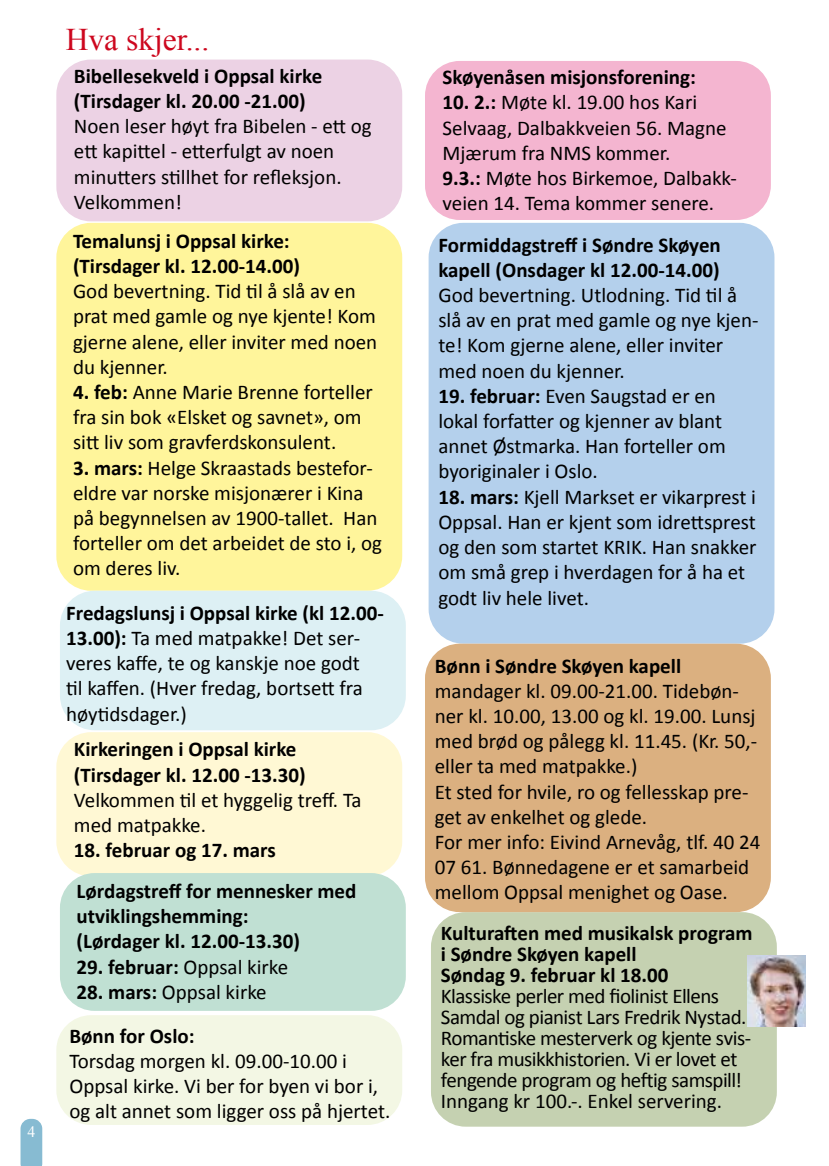
<style>
.page{position:relative;width:829px;height:1166px;background:#fff}
.page>*{position:absolute;margin:0;border:0;box-sizing:border-box;transform-origin:0 0}
.t1{font:31.5px "Times New Roman";color:#cd071e}
.t2{font:21px/25.2px "Calibri";color:#000}
.t3{font:700 21px/25.2px "Calibri";color:#000}
.t4{font:21px/21px "Calibri";letter-spacing:-.025em;color:#000}
.t5{font:15.75px "Times New Roman";color:#fff}
.s1{font-weight:700}
.s2{font-weight:400}
</style>
<div class="page">
<svg style="left:21px;top:1119px;width:21px;height:47px"></svg>
<div style="left:56px;top:223px;width:346px;height:368px;background:#fff59b;border-radius:35px"></div>
<div style="left:60px;top:591px;width:346px;height:139px;background:#ddf0f4;border-radius:35px"></div>
<div style="left:56px;top:732px;width:346px;height:144px;background:#fff8d4;border-radius:35px"></div>
<div style="left:60px;top:873px;width:346px;height:138px;background:#c0e0d3;border-radius:35px"></div>
<div style="left:431px;top:912px;width:345px;height:214px;background:#c5d1b1;border-radius:35px"></div>
<div style="left:428px;top:223px;width:346px;height:421px;background:#b4d0ec;border-radius:35px"></div>
<div style="left:56px;top:1015px;width:346px;height:110px;background:#f3f7e4;border-radius:35px"></div>
<div style="left:56px;top:60px;width:346px;height:161px;background:#ecd2e4;border-radius:35px"></div>
<div style="left:425px;top:61px;width:345px;height:159px;background:#f4b5d0;border-radius:35px"></div>
<div style="left:425px;top:644px;width:345px;height:268px;background:#dbb080;border-radius:35px"></div>
<img style="left:747px;top:955px;width:58px;height:72px">
<p class="t5" style="left:27px;top:1121px;width:9px">4</p>
<h1 class="t1" style="left:66px;top:19px;width:145px">Hva skjer...</h1>
<p class="t3" style="left:74px;top:62px;width:250px">Bibellesekveld i Oppsal kirke (Tirsdager kl. 20.00 -21.00)</p>
<p class="t2" style="left:74px;top:113px;width:299px">Noen leser høyt fra Bibelen - ett og ett kapittel - etterfulgt av noen minutters stillhet for refleksjon.<br>Velkommen!</p>
<p class="t3" style="left:73px;top:227px;width:228px">Temalunsj i Oppsal kirke: (Tirsdager kl. 12.00-14.00)</p>
<p class="t2" style="left:73px;top:277px;width:306px">God bevertning. Tid til å slå av en prat med gamle og nye kjente! Kom gjerne alene, eller inviter med noen du kjenner.</p>
<p class="t2" style="left:73px;top:378px;width:301px"><span class="s1">4. feb:</span> Anne Marie Brenne forteller fra sin bok «Elsket og savnet», om sitt liv som gravferdskonsulent.</p>
<p class="t2" style="left:73px;top:454px;width:310px"><span class="s1">3. mars:</span> Helge Skraastads bestefor&shy;eldre var norske misjonærer i Kina på begynnelsen av 1900-tallet. Han forteller om det arbeidet de sto i, og om deres liv.</p>
<p class="t2" style="left:66px;top:599px;width:319px"><span class="s1">Fredagslunsj i Oppsal kirke (kl 12.00-<br>13.00):</span> Ta med matpakke! Det ser&shy;veres kaffe, te og kanskje noe godt<br>til kaffen. (Hver fredag, bortsett fra høytidsdager.)</p>
<p class="t3" style="left:74px;top:736px;width:233px">Kirkeringen i Oppsal kirke (Tirsdager kl. 12.00 -13.30)</p>
<p class="t2" style="left:74px;top:786px;width:289px">Velkommen til et hyggelig treff. Ta med matpakke.</p>
<p class="t3" style="left:74px;top:836px;width:203px">18. februar og 17. mars</p>
<p class="t3" style="left:77px;top:877px;width:281px">Lørdagstreff for mennesker med utviklingshemming:<br>(Lørdager kl. 12.00-13.30)</p>
<p class="t3" style="left:77px;top:953px;width:213px">29. februar: <span class="s2">Oppsal kirke</span></p>
<p class="t2" style="left:77px;top:978px;width:191px"><span class="s1">28. mars:</span> Oppsal kirke</p>
<p class="t3" style="left:69px;top:1022px;width:127px">Bønn for Oslo:</p>
<p class="t2" style="left:69px;top:1047px;width:322px">Torsdag morgen kl. 09.00-10.00 i<br>Oppsal kirke. Vi ber for byen vi bor i, og alt annet som ligger oss på hjertet.</p>
<p class="t3" style="left:442px;top:64px;width:255px">Skøyenåsen misjonsforening:</p>
<p class="t2" style="left:442px;top:89px;width:295px"><span class="s1">10. 2.:</span> Møte kl. 19.00 hos Kari<br>Selvaag, Dalbakkveien 56. Magne<br>Mjærum fra NMS kommer.<br><span class="s1">9.3.:</span> Møte hos Birkemoe, Dalbakk&shy;veien 14. Tema kommer senere.</p>
<p class="t3" style="left:438px;top:231px;width:284px">Formiddagstreff i Søndre Skøyen kapell (Onsdager kl 12.00-14.00)</p>
<p class="t2" style="left:438px;top:281px;width:321px">God bevertning. Utlodning. Tid til å slå av en prat med gamle og nye kjen&shy;te! Kom gjerne alene, eller inviter med noen du kjenner.</p>
<p class="t2" style="left:438px;top:382px;width:289px"><span class="s1">19. februar:</span> Even Saugstad er en lokal forfatter og kjenner av blant annet Østmarka. Han forteller om byoriginaler i Oslo.</p>
<p class="t2" style="left:438px;top:483px;width:319px"><span class="s1">18. mars:</span> Kjell Markset er vikarprest i<br>Oppsal. Han er kjent som idrettsprest og den som startet KRIK. Han snakker om små grep i hverdagen for å ha et godt liv hele livet.</p>
<p class="t3" style="left:435px;top:652px;width:248px">Bønn i Søndre Skøyen kapell</p>
<p class="t2" style="left:435px;top:677px;width:327px">mandager kl. 09.00-21.00. Tidebøn&shy;ner kl. 10.00, 13.00 og kl. 19.00. Lunsj med brød og pålegg kl. 11.45. (Kr. 50,- eller ta med matpakke.)<br>Et sted for hvile, ro og fellesskap pre&shy;get av enkelhet og glede.<br>For mer info: Eivind Arnevåg, tlf. 40 24<br>07 61. Bønnedagene er et samarbeid mellom Oppsal menighet og Oase.</p>
<p class="t3" style="left:440px;top:921px;width:313px;line-height:21px">Kulturaften med musikalsk program i Søndre Skøyen kapell<br>Søndag 9. februar kl 18.00</p>
<p class="t4" style="left:440px;top:984px;width:312px">Klassiske perler med fiolinist Ellens Samdal og pianist Lars Fredrik Nystad.<br>Romantiske mesterverk og kjente svis&shy;ker fra musikkhistorien. Vi er lovet et fengende program og heftig samspill!<br>Inngang kr 100.-. Enkel servering.</p>
</div>
